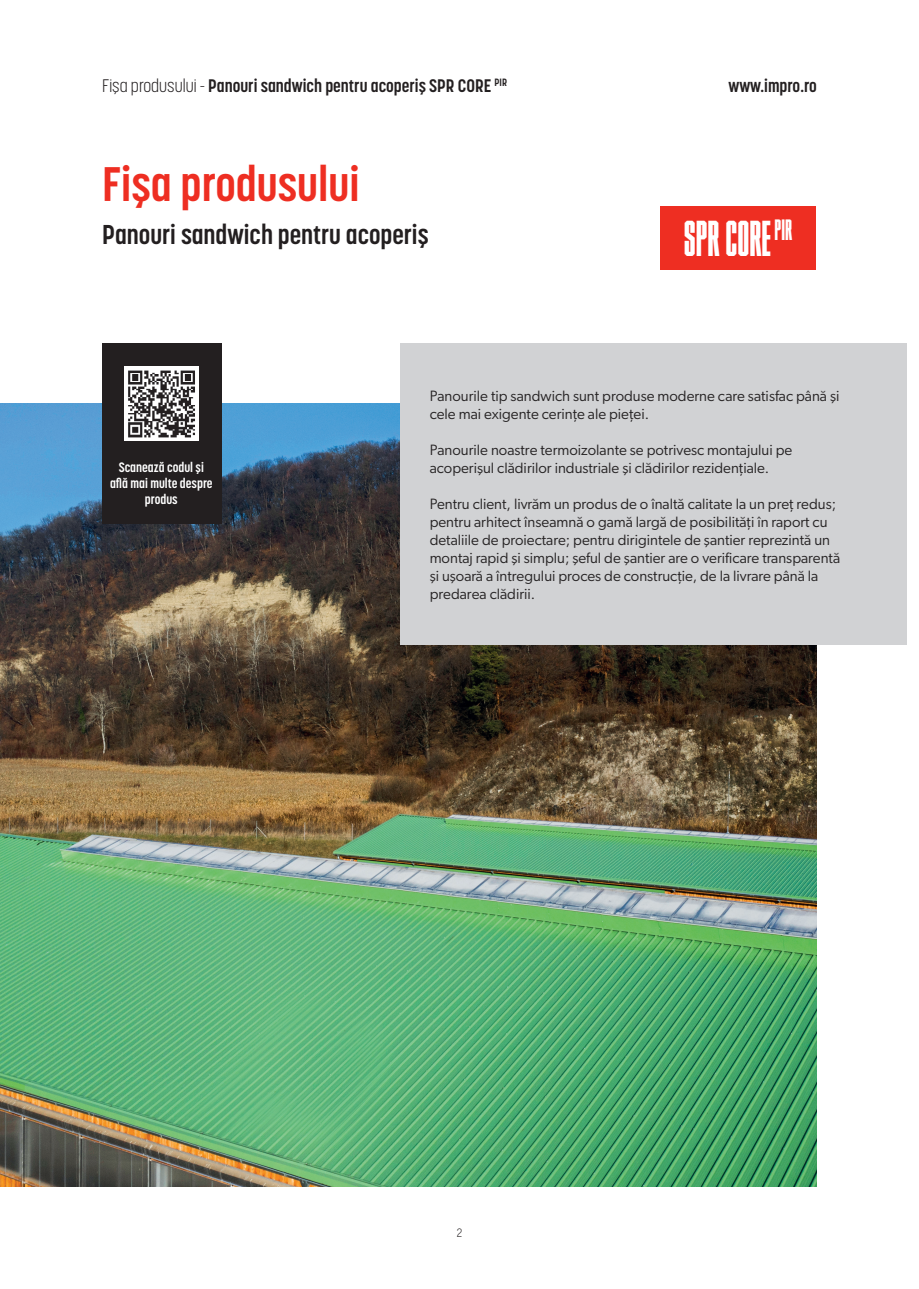
<style>
.page{position:relative;width:919px;height:1289px;background:#fff}
.page>*{position:absolute;margin:0;border:0;box-sizing:border-box;transform-origin:0 0}
.t1{font:700 48px "Korolev Condensed";color:#ee2e22}
.t2{font:48px "TIMMONSNY";color:#fff}
.t3{font:700 27px "Korolev Condensed";color:#231f20}
.t4{font:700 18px "Korolev Condensed";color:#231f20}
.t5{font:15px/18px "Gibson";color:#262324}
.t6{font:700 13.5px/16.2px "Korolev Condensed";color:#fff;text-align:center}
.t7{font:300 12px "Korolev Condensed";color:#231f20}
.s1{font-weight:300}
</style>
<div class="page">
<img style="left:0;top:403px;width:816px;height:783px">
<div style="left:400px;top:343px;width:506px;height:301px;background:#d1d2d4"></div>
<div style="left:102px;top:343px;width:119px;height:181px;background:#231f20"></div>
<img style="left:124px;top:366px;width:74px;height:74px">
<div style="left:660px;top:206px;width:155px;height:63px;background:#ee2e22"></div>
<p class="t4" style="left:102px;top:75px;width:406px"><span class="s1">Fişa produsului -</span> Panouri sandwich pentru acoperiş SPR CORE <sup>PIR</sup></p>
<p class="t4" style="left:728px;top:75px;width:90px">www.impro.ro</p>
<h1 class="t1" style="left:102px;top:156px;width:259px">Fişa produsului</h1>
<h2 class="t3" style="left:102px;top:219px;width:328px">Panouri sandwich pentru acoperiş</h2>
<h1 class="t2" style="left:683px;top:211px;width:110px">spR CORE <sup>pir</sup></h1>
<p class="t6" style="left:110px;top:458px;width:104px">Scanează codul şi află mai multe despre produs</p>
<p class="t5" style="left:429px;top:386px;width:411px">Panourile tip sandwich sunt produse moderne care satisfac până şi cele mai exigente cerinţe ale pieţei.</p>
<p class="t5" style="left:429px;top:440px;width:364px">Panourile noastre termoizolante se potrivesc montajului pe acoperişul clădirilor industriale şi clădirilor rezidenţiale.</p>
<p class="t5" style="left:429px;top:494px;width:412px">Pentru client, livrăm un produs de o înaltă calitate la un preţ redus; pentru arhitect înseamnă o gamă largă de posibilităţi în raport cu detaliile de proiectare; pentru dirigintele de şantier reprezintă un montaj rapid şi simplu; şeful de şantier are o verificare transparentă şi uşoară a întregului proces de construcţie, de la livrare până la predarea clădirii.</p>
<p class="t7" style="left:456px;top:1225px;width:7px">2</p>
</div>
